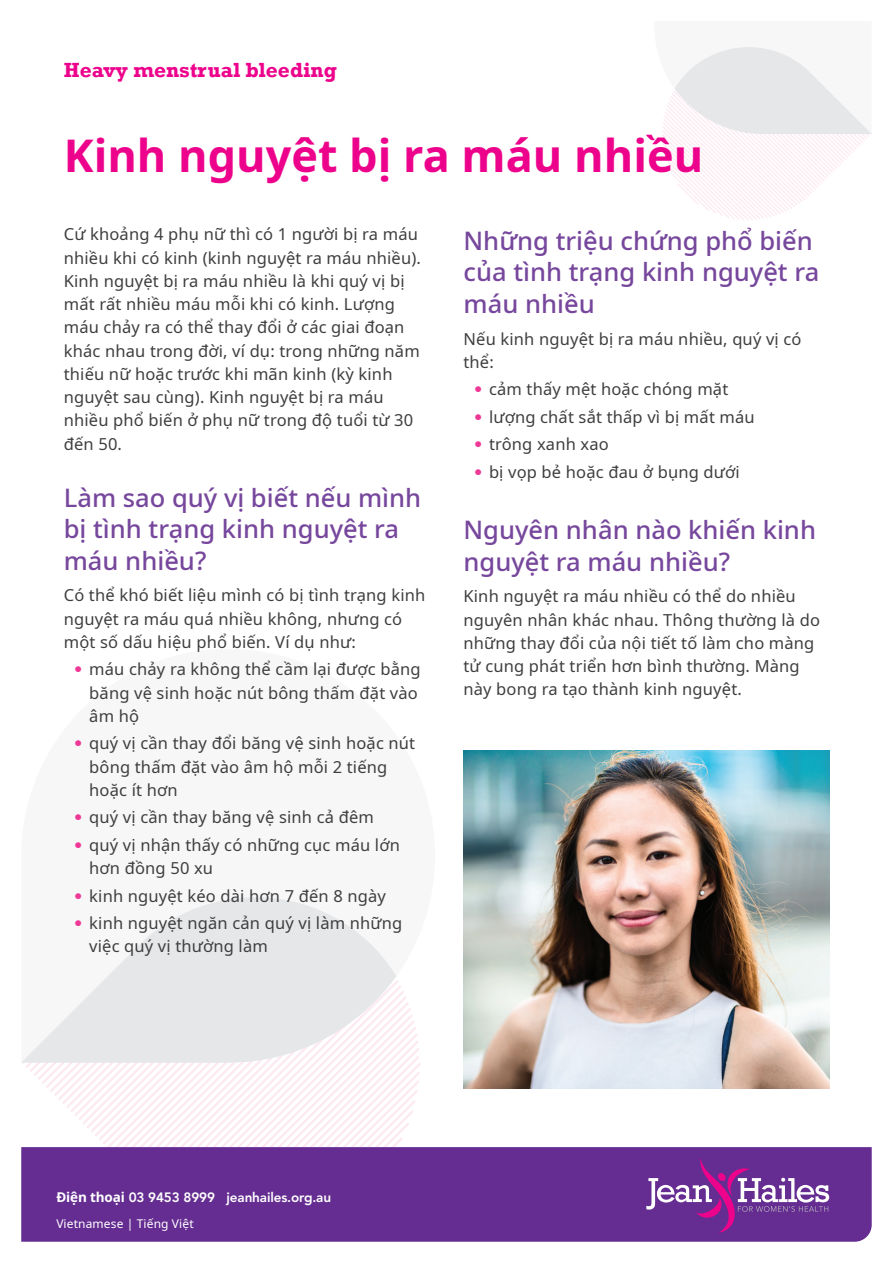
<style>
.page{position:relative;width:893px;height:1263px;background:#fff}
.page>*{position:absolute;margin:0;border:0;box-sizing:border-box;transform-origin:0 0}
.t1{font:700 45px "Noto Sans";color:#ed028c}
.t2{font:500 25.5px/31.5px "Noto Sans";color:#76479c}
.t3{font:700 21px "Rockwell";color:#ed028c}
.t4{font:16.5px/23.2px "Noto Sans";letter-spacing:.01em;color:#3e3e3f}
.t5{font:800 13.5px "Avenir LT Std";letter-spacing:-.01em;color:#fff}
.t6{font:12px "Noto Sans";letter-spacing:.01em;color:#fff}
.s1{font-family:"Avenir LT Std";color:#ed3896}
.s2{font-family:"Noto Sans";font-weight:700}
</style>
<div class="page">
<svg style="left:662px;top:47px;width:210px;height:173px"></svg>
<svg style="left:22px;top:1063px;width:399px;height:84px"></svg>
<svg style="left:21px;top:897px;width:375px;height:166px;fill:#e6e7e9"></svg>
<img style="left:463px;top:750px;width:366px;height:338px">
<div style="left:21px;top:1147px;width:851px;height:95px;background:#652d91"></div>
<svg style="left:646px;top:1157px;width:183px;height:76px;background:#7d429d"></svg>
<p class="t3" style="left:64px;top:57px;width:275px">Heavy menstrual bleeding</p>
<h1 class="t1" style="left:64px;top:123px;width:641px">Kinh nguyệt bị ra máu nhiều</h1>
<p class="t4" style="left:64px;top:223px;width:359px">Cứ khoảng 4 phụ nữ thì có 1 người bị ra máu nhiều khi có kinh (kinh nguyệt ra máu nhiều).<br>Kinh nguyệt bị ra máu nhiều là khi quý vị bị mất rất nhiều máu mỗi khi có kinh. Lượng máu chảy ra có thể thay đổi ở các giai đoạn khác nhau trong đời, ví dụ: trong những năm thiếu nữ hoặc trước khi mãn kinh (kỳ kinh nguyệt sau cùng). Kinh nguyệt bị ra máu nhiều phổ biến ở phụ nữ trong độ tuổi từ 30 đến 50.</p>
<h2 class="t2" style="left:64px;top:482px;width:359px">Làm sao quý vị biết nếu mình bị tình trạng kinh nguyệt ra máu nhiều?</h2>
<p class="t4" style="left:64px;top:584px;width:363px">Có thể khó biết liệu mình có bị tình trạng kinh nguyệt ra máu quá nhiều không, nhưng có một số dấu hiệu phổ biến. Ví dụ như:</p>
<p class="t4" style="left:89px;top:658px;width:333px;text-indent:-15px"><span class="s1">•</span> máu chảy ra không thể cầm lại được bằng băng vệ sinh hoặc nút bông thấm đặt vào âm hộ</p>
<p class="t4" style="left:89px;top:732px;width:327px;text-indent:-15px"><span class="s1">•</span> quý vị cần thay đổi băng vệ sinh hoặc nút bông thấm đặt vào âm hộ mỗi 2 tiếng hoặc ít hơn</p>
<p class="t4" style="left:74px;top:806px;width:301px"><span class="s1">•</span> quý vị cần thay băng vệ sinh cả đêm</p>
<p class="t4" style="left:89px;top:834px;width:312px;text-indent:-15px"><span class="s1">•</span> quý vị nhận thấy có những cục máu lớn hơn đồng 50 xu</p>
<p class="t4" style="left:74px;top:884px;width:313px"><span class="s1">•</span> kinh nguyệt kéo dài hơn 7 đến 8 ngày</p>
<p class="t4" style="left:89px;top:912px;width:315px;text-indent:-15px"><span class="s1">•</span> kinh nguyệt ngăn cản quý vị làm những việc quý vị thường làm</p>
<h2 class="t2" style="left:463px;top:225px;width:357px">Những triệu chứng phổ biến của tình trạng kinh nguyệt ra máu nhiều</h2>
<p class="t4" style="left:463px;top:327px;width:340px">Nếu kinh nguyệt bị ra máu nhiều, quý vị có thể:</p>
<p class="t4" style="left:474px;top:378px;width:256px"><span class="s1">•</span> cảm thấy mệt hoặc chóng mặt</p>
<p class="t4" style="left:474px;top:406px;width:282px"><span class="s1">•</span> lượng chất sắt thấp vì bị mất máu</p>
<p class="t4" style="left:474px;top:433px;width:136px"><span class="s1">•</span> trông xanh xao</p>
<p class="t4" style="left:474px;top:461px;width:267px"><span class="s1">•</span> bị vọp bẻ hoặc đau ở bụng dưới</p>
<h2 class="t2" style="left:463px;top:515px;width:354px">Nguyên nhân nào khiến kinh nguyệt ra máu nhiều?</h2>
<p class="t4" style="left:463px;top:585px;width:358px">Kinh nguyệt ra máu nhiều có thể do nhiều nguyên nhân khác nhau. Thông thường là do những thay đổi của nội tiết tố làm cho màng tử cung phát triển hơn bình thường. Màng này bong ra tạo thành kinh nguyệt.</p>
<p class="t5" style="left:56px;top:1189px;width:276px"><span class="s2">Điện thoại</span> 03 9453 8999 jeanhailes.org.au</p>
<p class="t6" style="left:56px;top:1215px;width:139px">Vietnamese | Tiếng Việt</p>
</div>
